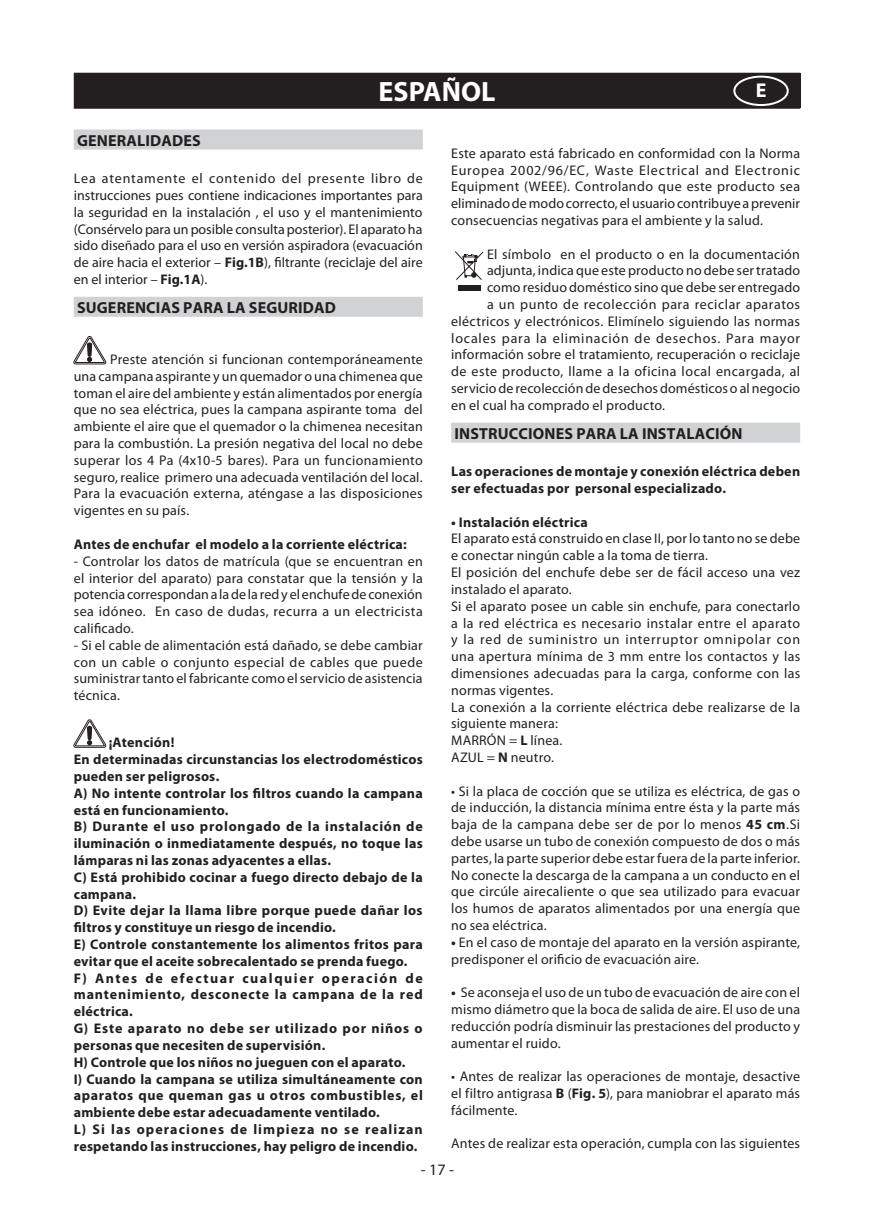
<style>
.page{position:relative;width:874px;height:1225px;background:#fff}
.page>*{position:absolute;margin:0;border:0;box-sizing:border-box;transform-origin:0 0}
.LINGUA_FILETTO_NERO{font:700 28px "Myriad Pro";color:#fff}
.t1{font:700 20px "Myriad Pro";color:#fff}
.MYRIAD_TESTO_GRIGIO{font:700 16px "Myriad Pro";letter-spacing:.01em;color:#231f20}
.t2{font:16px "Myriad Pro";color:#231f20}
.TESTO_MYRIAD__EU{font:14px/16.8px "Myriad Pro";letter-spacing:.015em;color:#231f20;text-align:justify}
.TESTO_MYRIAD__EU-2{font:700 14px/16.8px "Myriad Pro";letter-spacing:.02em;color:#231f20}
.TESTO_MYRIAD__EU-3{font:700 14px/16.8px "Myriad Pro";letter-spacing:.055em;color:#231f20}
.TESTO_MYRIAD__EU-4{font:14px "Myriad Pro";letter-spacing:.055em;color:#231f20}
.TESTO_MYRIAD__EU-5{font:14px "Myriad Pro";letter-spacing:.035em;color:#231f20}
.s1{font-weight:700}
</style>
<div class="page">
<div style="left:451px;top:422px;width:348px;height:20px;background:#d1d2d4"></div>
<div style="left:458px;top:285px;width:22px;height:6px;background:#231f20"></div>
<svg style="left:455px;top:251px;width:28px;height:29px"></svg>
<div style="left:74px;top:129px;width:348px;height:20px;background:#d1d2d4"></div>
<div style="left:74px;top:297px;width:348px;height:20px;background:#d1d2d4"></div>
<svg style="left:74px;top:336px;width:32px;height:28px"></svg>
<svg style="left:74px;top:719px;width:32px;height:28px"></svg>
<div style="left:74px;top:73px;width:725px;height:22px;background:#231f20"></div>
<div style="left:74px;top:95px;width:725px;height:14px;background:#231f20"></div>
<div style="left:733px;top:76px;width:55px;height:30px;border:2px solid #fff;border-radius:50%"></div>
<p class="LINGUA_FILETTO_NERO" style="left:378px;top:73px;width:118px">ESPAÑOL</p>
<p class="t1" style="left:755px;top:77px;width:12px">E</p>
<p class="MYRIAD_TESTO_GRIGIO" style="left:77px;top:130px;width:125px">GENERALIDADES</p>
<p class="TESTO_MYRIAD__EU" style="left:74px;top:170px;width:350px">Lea atentamente el contenido del presente libro de instrucciones pues contiene indicaciones importantes para la seguridad en la instalación , el uso y el mantenimiento (Consérvelo para un posible consulta posterior). El aparato ha sido diseñado para el uso en versión aspiradora (evacuación de aire hacia el exterior – <span class="s1">Fig.1B</span>), filtrante (reciclaje del aire en el interior – <span class="s1">Fig.1A</span>).</p>
<p class="MYRIAD_TESTO_GRIGIO" style="left:77px;top:297px;width:260px">SUGERENCIAS PARA LA SEGURIDAD</p>
<p class="TESTO_MYRIAD__EU" style="left:74px;top:351px;width:350px;text-indent:36px">Preste atención si funcionan contemporáneamente una campana aspirante y un quemador o una chimenea que toman el aire del ambiente y están alimentados por energía que no sea eléctrica, pues la campana aspirante toma del ambiente el aire que el quemador o la chimenea necesitan para la combustión. La presión negativa del local no debe superar los 4 Pa (4x10-5 bares). Para un funcionamiento seguro, realice primero una adecuada ventilación del local.<br>Para la evacuación externa, aténgase a las disposiciones vigentes en su país.</p>
<p class="TESTO_MYRIAD__EU-2" style="left:74px;top:535px;width:334px">Antes de enchufar el modelo a la corriente eléctrica:</p>
<p class="TESTO_MYRIAD__EU" style="left:74px;top:552px;width:350px">- Controlar los datos de matrícula (que se encuentran en el interior del aparato) para constatar que la tensión y la potencia correspondan a la de la red y el enchufe de conexión sea idóneo. En caso de dudas, recurra a un electricista calificado.</p>
<p class="TESTO_MYRIAD__EU" style="left:74px;top:636px;width:350px">- Si el cable de alimentación está dañado, se debe cambiar con un cable o conjunto especial de cables que puede suministrar tanto el fabricante como el servicio de asistencia técnica.</p>
<p class="TESTO_MYRIAD__EU-2" style="left:109px;top:734px;width:67px">¡Atención!</p>
<p class="TESTO_MYRIAD__EU-2" style="left:74px;top:750px;width:350px">En determinadas circunstancias los electrodomésticos pueden ser peligrosos.</p>
<p class="TESTO_MYRIAD__EU-2" style="left:74px;top:784px;width:350px">A) No intente controlar los filtros cuando la campana está en funcionamiento.</p>
<p class="TESTO_MYRIAD__EU-2" style="left:74px;top:818px;width:350px;text-align:justify">B) Durante el uso prolongado de la instalación de iluminación o inmediatamente después, no toque las lámparas ni las zonas adyacentes a ellas.</p>
<p class="TESTO_MYRIAD__EU-2" style="left:74px;top:868px;width:350px">C) Está prohibido cocinar a fuego directo debajo de la campana.</p>
<p class="TESTO_MYRIAD__EU-2" style="left:74px;top:902px;width:350px">D) Evite dejar la llama libre porque puede dañar los filtros y constituye un riesgo de incendio.</p>
<p class="TESTO_MYRIAD__EU-2" style="left:74px;top:935px;width:350px">E) Controle constantemente los alimentos fritos para evitar que el aceite sobrecalentado se prenda fuego.</p>
<p class="TESTO_MYRIAD__EU-2" style="left:74px;top:969px;width:350px;text-align:justify">F) Antes de efectuar cualquier operación de mantenimiento, desconecte la campana de la red eléctrica.</p>
<p class="TESTO_MYRIAD__EU-3" style="left:74px;top:1019px;width:350px">G) Este aparato no debe ser utilizado por niños o personas que necesiten de supervisión.</p>
<p class="TESTO_MYRIAD__EU-2" style="left:74px;top:1053px;width:333px">H) Controle que los niños no jueguen con el aparato.</p>
<p class="TESTO_MYRIAD__EU-2" style="left:74px;top:1070px;width:350px;text-align:justify">I) Cuando la campana se utiliza simultáneamente con aparatos que queman gas u otros combustibles, el ambiente debe estar adecuadamente ventilado.</p>
<p class="TESTO_MYRIAD__EU-2" style="left:74px;top:1120px;width:350px">L) Si las operaciones de limpieza no se realizan respetando las instrucciones, hay peligro de incendio.</p>
<p class="TESTO_MYRIAD__EU" style="left:451px;top:144px;width:350px">Este aparato está fabricado en conformidad con la Norma Europea 2002/96/EC, Waste Electrical and Electronic Equipment (WEEE). Controlando que este producto sea eliminado de modo correcto, el usuario contribuye a prevenir consecuencias negativas para el ambiente y la salud.</p>
<p class="TESTO_MYRIAD__EU" style="left:487px;top:245px;width:314px">El símbolo en el producto o en la documentación</p>
<p class="TESTO_MYRIAD__EU" style="left:487px;top:262px;width:314px">adjunta, indica que este producto no debe ser tratado</p>
<p class="TESTO_MYRIAD__EU" style="left:487px;top:279px;width:314px">como residuo doméstico sino que debe ser entregado</p>
<p class="TESTO_MYRIAD__EU-5" style="left:487px;top:296px;width:314px">a un punto de recolección para reciclar aparatos</p>
<p class="TESTO_MYRIAD__EU" style="left:451px;top:312px;width:350px">eléctricos y electrónicos. Elimínelo siguiendo las normas</p>
<p class="TESTO_MYRIAD__EU-4" style="left:451px;top:329px;width:350px">locales para la eliminación de desechos. Para mayor</p>
<p class="TESTO_MYRIAD__EU" style="left:451px;top:346px;width:350px">información sobre el tratamiento, recuperación o reciclaje</p>
<p class="TESTO_MYRIAD__EU" style="left:451px;top:363px;width:350px">de este producto, llame a la oficina local encargada, al</p>
<p class="TESTO_MYRIAD__EU" style="left:451px;top:380px;width:350px">servicio de recolección de desechos domésticos o al negocio</p>
<p class="TESTO_MYRIAD__EU" style="left:451px;top:396px;width:215px">en el cual ha comprado el producto.</p>
<p class="MYRIAD_TESTO_GRIGIO" style="left:454px;top:423px;width:289px">INSTRUCCIONES PARA LA INSTALACIÓN</p>
<p class="TESTO_MYRIAD__EU-2" style="left:451px;top:463px;width:350px">Las operaciones de montaje y conexión eléctrica deben ser efectuadas por personal especializado.</p>
<p class="TESTO_MYRIAD__EU-2" style="left:451px;top:513px;width:138px">• Instalación eléctrica</p>
<p class="TESTO_MYRIAD__EU" style="left:451px;top:530px;width:350px">El aparato está construido en clase II, por lo tanto no se debe e conectar ningún cable a la toma de tierra.</p>
<p class="TESTO_MYRIAD__EU" style="left:451px;top:564px;width:350px">El posición del enchufe debe ser de fácil acceso una vez instalado el aparato.</p>
<p class="TESTO_MYRIAD__EU" style="left:451px;top:597px;width:350px">Si el aparato posee un cable sin enchufe, para conectarlo a la red eléctrica es necesario instalar entre el aparato y la red de suministro un interruptor omnipolar con una apertura mínima de 3 mm entre los contactos y las dimensiones adecuadas para la carga, conforme con las normas vigentes.</p>
<p class="TESTO_MYRIAD__EU" style="left:451px;top:698px;width:350px">La conexión a la corriente eléctrica debe realizarse de la siguiente manera:</p>
<p class="TESTO_MYRIAD__EU" style="left:451px;top:732px;width:113px">MARRÓN = <span class="s1">L</span> línea.</p>
<p class="TESTO_MYRIAD__EU" style="left:451px;top:748px;width:104px">AZUL = <span class="s1">N</span> neutro.</p>
<p class="TESTO_MYRIAD__EU" style="left:451px;top:782px;width:350px">• Si la placa de cocción que se utiliza es eléctrica, de gas o de inducción, la distancia mínima entre ésta y la parte más baja de la campana debe ser de por lo menos <span class="s1">45 cm</span>.Si debe usarse un tubo de conexión compuesto de dos o más partes, la parte superior debe estar fuera de la parte inferior.<br>No conecte la descarga de la campana a un conducto en el que circúle airecaliente o que sea utilizado para evacuar los humos de aparatos alimentados por una energía que no sea eléctrica.</p>
<p class="TESTO_MYRIAD__EU" style="left:451px;top:933px;width:350px"><span class="s1">•</span> En el caso de montaje del aparato en la versión aspirante, predisponer el orificio de evacuación aire.</p>
<p class="TESTO_MYRIAD__EU" style="left:451px;top:984px;width:350px"><span class="s1">•</span> Se aconseja el uso de un tubo de evacuación de aire con el mismo diámetro que la boca de salida de aire. El uso de una reducción podría disminuir las prestaciones del producto y aumentar el ruido.</p>
<p class="TESTO_MYRIAD__EU" style="left:451px;top:1068px;width:350px">• Antes de realizar las operaciones de montaje, desactive el filtro antigrasa <span class="s1">B</span> (<span class="s1">Fig. 5</span>), para maniobrar el aparato más fácilmente.</p>
<p class="TESTO_MYRIAD__EU" style="left:451px;top:1135px;width:350px">Antes de realizar esta operación, cumpla con las siguientes</p>
<p class="t2" style="left:420px;top:1159px;width:35px">- 17 -</p>
</div>
